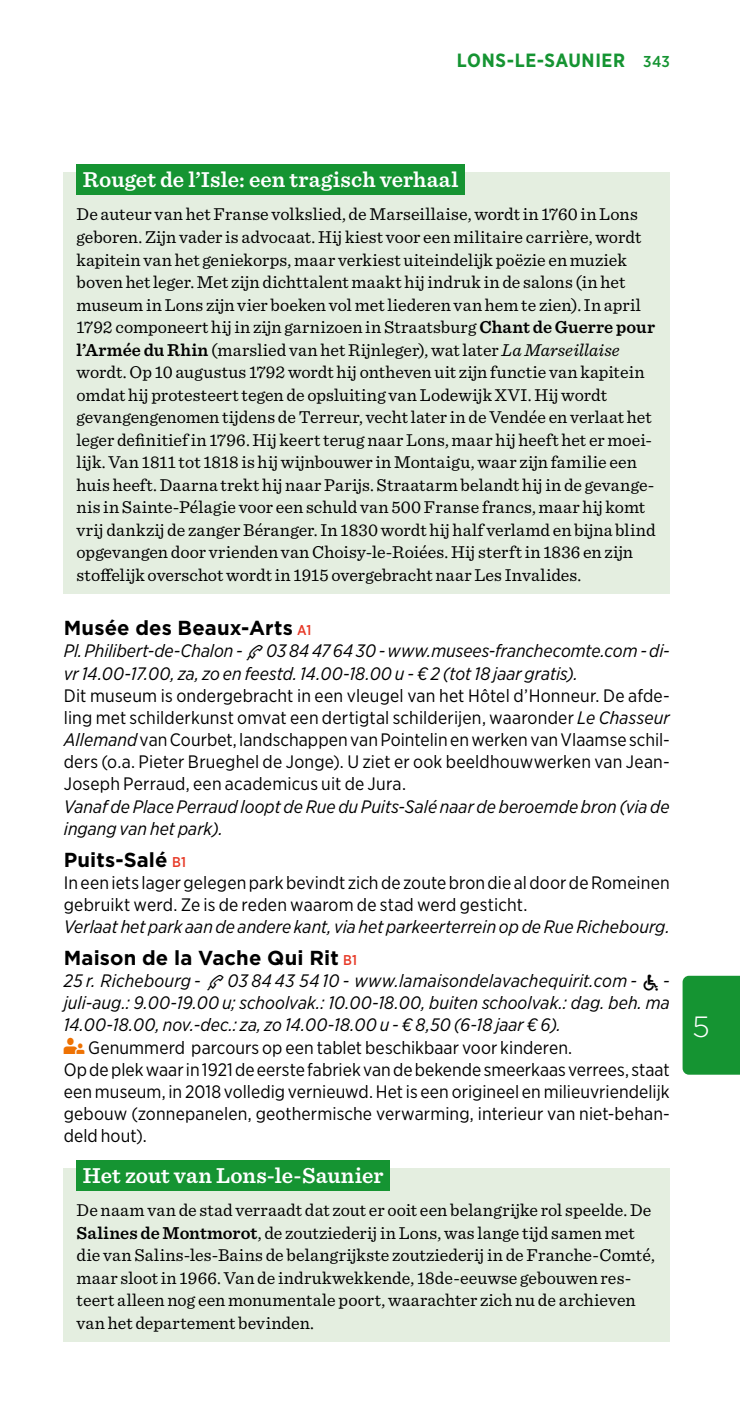
<style>
.page{position:relative;width:740px;height:1404px;background:#fff}
.page>*{position:absolute;margin:0;border:0;box-sizing:border-box;transform-origin:0 0}
.t1{font:300 29.25px "Gotham";color:#fff}
.t2{font:600 22.5px "Sentinel";letter-spacing:.005em;color:#fff}
.t3{font:700 20.25px "Gotham";letter-spacing:.005em;color:#000}
.t4{font:700 19.12px "Gotham Narrow";letter-spacing:.03em;color:#159432}
.t5{font:18px/22.5px "Sentinel";letter-spacing:.005em;color:#000}
.t6{font:18px/22.1px "Gotham Narrow";letter-spacing:.005em;color:#000}
.t7{font:italic 18px/22.1px "Gotham Narrow";color:#000}
.s1{font-weight:500;font-size:15.75px}
.s2{font-weight:600}
.s3{font-style:italic}
.s4{font-family:"Gotham Narrow";font-weight:500;font-size:14.17px;color:#e73927}
.s5{font-family:"Michelin";font-style:normal}
.s6{font-family:"Michelin"}
.s7{font-family:"Michelin";color:#ee7203}
</style>
<div class="page">
<div style="left:682px;top:975px;width:58px;height:99px;background:#159432"></div>
<div style="left:64px;top:1167px;width:606px;height:174px;background:#e4eee0"></div>
<div style="left:77px;top:1160px;width:313px;height:30px;background:#159432"></div>
<div style="left:64px;top:172px;width:606px;height:421px;background:#e4eee0"></div>
<div style="left:77px;top:165px;width:388px;height:30px;background:#159432"></div>
<p class="t4" style="left:457px;top:48px;width:214px">LONS-LE-SAUNIER <span class="s1">343</span></p>
<p class="t2" style="left:83px;top:162px;width:377px">Rouget de l’Isle: een tragisch verhaal</p>
<p class="t5" style="left:77px;top:202px;width:580px">De auteur van het Franse volkslied, de Marseillaise, wordt in 1760 in Lons geboren. Zijn vader is advocaat. Hij kiest voor een militaire carrière, wordt kapitein van het geniekorps, maar verkiest uiteindelijk poëzie en muziek boven het leger. Met zijn dichttalent maakt hij indruk in de salons (in het museum in Lons zijn vier boeken vol met liederen van hem te zien). In april 1792 componeert hij in zijn garnizoen in Straatsburg<span class="s2">Chant de Guerre pour l’Armée du Rhin</span> (marslied van het Rijnleger), wat later <span class="s3">La Marseillaise </span>wordt. Op 10 augustus 1792 wordt hij ontheven uit zijn functie van kapitein omdat hij protesteert tegen de opsluiting van Lodewijk XVI. Hij wordt gevangengenomen tijdens de Terreur, vecht later in de Vendée en verlaat het leger definitief in 1796. Hij keert terug naar Lons, maar hij heeft het er moei&shy;lijk. Van 1811 tot 1818 is hij wijnbouwer in Montaigu, waar zijn familie een huis heeft. Daarna trekt hij naar Parijs. Straatarm belandt hij in de gevange&shy;nis in Sainte-Pélagie voor een schuld van 500 Franse francs, maar hij komt vrij dankzij de zanger Béranger. In 1830 wordt hij half verlamd en bijna blind opgevangen door vrienden van Choisy-le-Roiées. Hij sterft in 1836 en zijn stoffelijk overschot wordt in 1915 overgebracht naar Les Invalides.</p>
<p class="t3" style="left:64px;top:614px;width:249px">Musée des Beaux-Arts <span class="s4">A1</span></p>
<p class="t7" style="left:64px;top:639px;width:607px">Pl. Philibert-de-Chalon - <span class="s5">t</span> 03 84 47 64 30 - www.musees-franchecomte.com - di&shy;vr 14.00-17.00, za, zo en feestd. 14.00-18.00 u - € 2 (tot 18 jaar gratis).</p>
<p class="t6" style="left:64px;top:684px;width:607px;text-align:justify">Dit museum is ondergebracht in een vleugel van het Hôtel d’Honneur. De afde&shy;ling met schilderkunst omvat een dertigtal schilderijen, waaronder <span class="s3">Le Chasseur Allemand</span> van Courbet, landschappen van Pointelin en werken van Vlaamse schil&shy;ders (o.a. Pieter Brueghel de Jonge). U ziet er ook beeldhouwwerken van Jean-Joseph Perraud, een academicus uit de Jura.</p>
<p class="t7" style="left:64px;top:794px;width:607px">Vanaf de Place Perraud loopt de Rue du Puits-Salé naar de beroemde bron (via de ingang van het park).</p>
<p class="t3" style="left:64px;top:845px;width:124px">Puits-Salé <span class="s4">B1</span></p>
<p class="t6" style="left:64px;top:870px;width:607px">In een iets lager gelegen park bevindt zich de zoute bron die al door de Romeinen gebruikt werd. Ze is de reden waarom de stad werd gesticht.</p>
<p class="t7" style="left:64px;top:915px;width:607px">Verlaat het park aan de andere kant, via het parkeerterrein op de Rue Richebourg.</p>
<p class="t3" style="left:64px;top:944px;width:295px">Maison de la Vache Qui Rit <span class="s4">B1</span></p>
<p class="t6" style="left:64px;top:969px;width:607px"><span class="s3">25 r. Richebourg -</span> <span class="s6">t</span> <span class="s3">03 84 43 54 10 - www.lamaisondelavachequirit.com -</span> <span class="s6">j</span> <span class="s3">- juli-aug.: 9.00-19.00 u; schoolvak.: 10.00-18.00, buiten schoolvak.: dag. beh. ma 14.00-18.00, nov.-dec.: za, zo 14.00-18.00 u - € 8,50 (6-18 jaar € 6).<br></span><span class="s7">&lt;</span> Genummerd parcours op een tablet beschikbaar voor kinderen.<br>Op de plek waar in 1921 de eerste fabriek van de bekende smeerkaas verrees, staat een museum, in 2018 volledig vernieuwd. Het is een origineel en milieuvriendelijk gebouw (zonnepanelen, geothermische verwarming, interieur van niet-behan&shy;deld hout).</p>
<p class="t2" style="left:83px;top:1157px;width:302px">Het zout van Lons-le-Saunier</p>
<p class="t5" style="left:77px;top:1197px;width:580px">De naam van de stad verraadt dat zout er ooit een belangrijke rol speelde. De <span class="s2">Salines de Montmorot</span>, de zoutziederij in Lons, was lange tijd samen met die van Salins-les-Bains de belangrijkste zoutziederij in de Franche-Comté, maar sloot in 1966. Van de indrukwekkende, 18de-eeuwse gebouwen res&shy;teert alleen nog een monumentale poort, waarachter zich nu de archieven van het departement bevinden.</p>
<h1 class="t1" style="left:692px;top:1007px;width:19px">5</h1>
</div>
